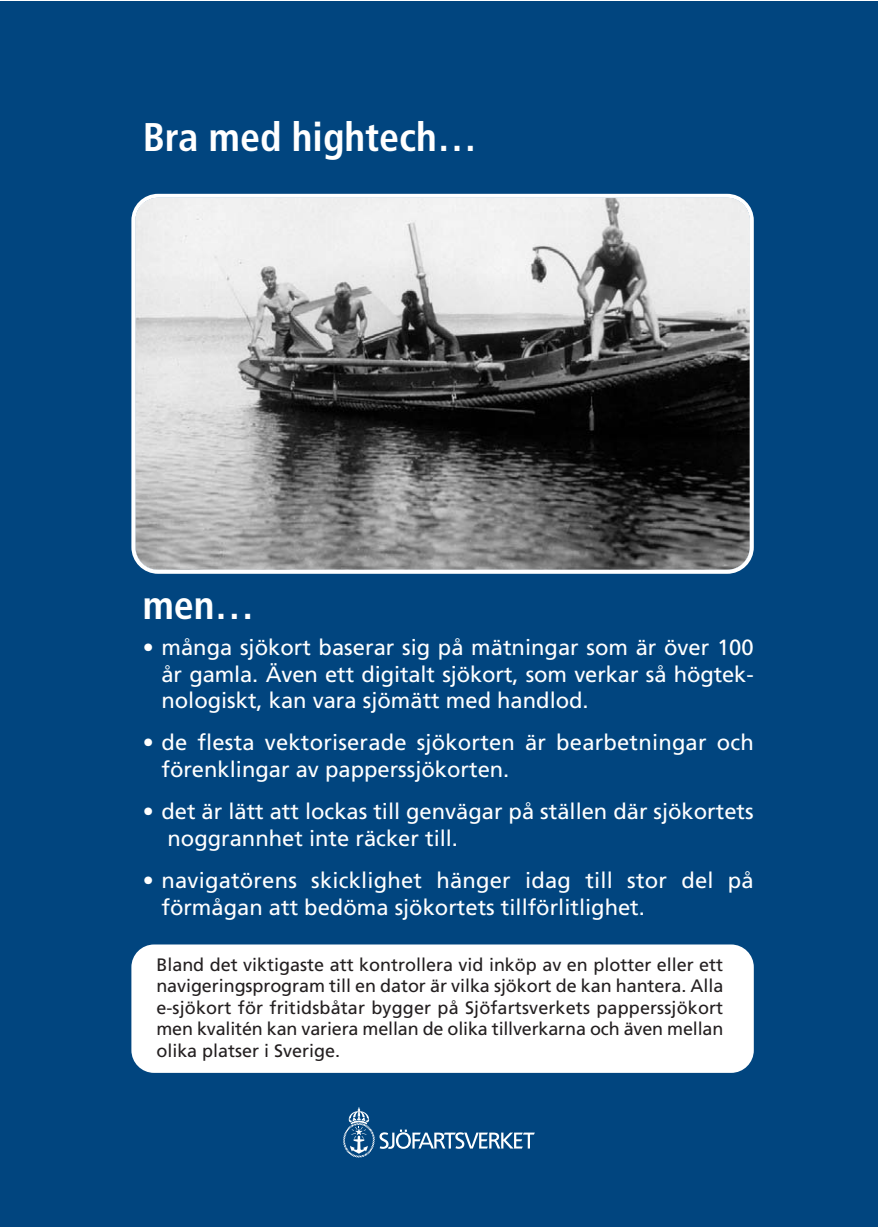
<style>
.page{position:relative;width:878px;height:1227px;background:#fff}
.page>*{position:absolute;margin:0;border:0;box-sizing:border-box;transform-origin:0 0}
.t1{font:700 condensed 40px "Frutiger";color:#fff}
.t2{font:22px/26.4px "Frutiger";color:#fff}
.t3{font:18px/21.6px "Frutiger";letter-spacing:-.01em;color:#231f20;text-align:justify}
</style>
<div class="page">
<div style="left:18px;top:1px;width:859px;height:1225px;background:#01457f"></div>
<div style="left:0;top:1px;width:18px;height:1225px;background:#01457f"></div>
<div style="left:131px;top:944px;width:623px;height:128px;background:#fff;border-radius:23px"></div>
<svg style="left:131px;top:194px;width:623px;height:380px;background:#8e8f8f"></svg>
<svg style="left:343px;top:1107px;width:192px;height:50px"></svg>
<h1 class="t1" style="left:143px;top:121px;width:336px">Bra med hightech…</h1>
<h1 class="t1" style="left:143px;top:589px;width:113px">men…</h1>
<p class="t2" style="left:161px;top:636px;width:594px;text-align:justify;text-indent:-19px">• många sjökort baserar sig på mätningar som är över 100 år gamla. Även ett digitalt sjökort, som verkar så högtek&shy;nologiskt, kan vara sjömätt med handlod.</p>
<p class="t2" style="left:161px;top:731px;width:594px;text-indent:-19px">• de flesta vektoriserade sjökorten är bearbetningar och förenklingar av papperssjökorten.</p>
<p class="t2" style="left:168px;top:800px;width:588px;text-indent:-25px">• det är lätt att lockas till genvägar på ställen där sjökortets noggrannhet inte räcker till.</p>
<p class="t2" style="left:161px;top:869px;width:594px;text-indent:-19px">• navigatörens skicklighet hänger idag till stor del på förmågan att bedöma sjökortets tillförlitlighet.</p>
<p class="t3" style="left:156px;top:955px;width:568px">Bland det viktigaste att kontrollera vid inköp av en plotter eller ett navigeringsprogram till en dator är vilka sjökort de kan hantera. Alla e-sjökort för fritidsbåtar bygger på Sjöfartsverkets papperssjökort men kvalitén kan variera mellan de olika tillverkarna och även mellan olika platser i Sverige.</p>
</div>
